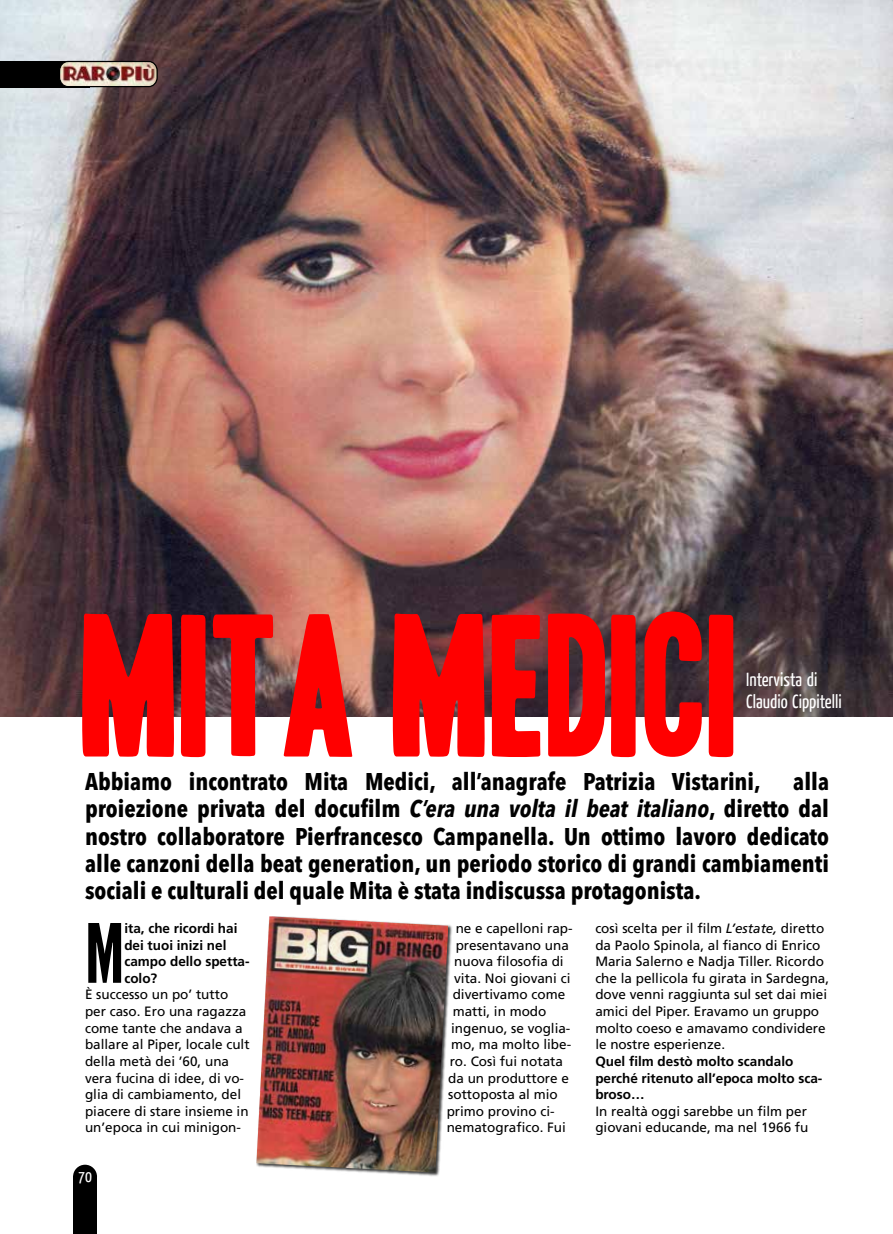
<style>
.page{position:relative;width:893px;height:1234px;background:#fff}
.page>*{position:absolute;margin:0;border:0;box-sizing:border-box;transform-origin:0 0}
.t1{font:174.15px "Headline One HPLHS";color:#f00}
.t2{font:81.3px "League Gothic";color:#000}
.t3{font:700 condensed 24px/27px "Avenir Next LT Pro";color:#000;text-align:justify}
.t4{font:18.9px/22.8px "Yanone Kaffeesatz";color:#fff}
.t5{font:16.5px "Yanone Kaffeesatz";color:#fff}
.t6{font:13.5px/16.6px "Frutiger LT Std";color:#000}
.t7{font:700 13.5px/16.6px "Frutiger LT Std";color:#000}
.s1{font-style:italic}
</style>
<div class="page">
<img style="left:0;top:0;width:893px;height:716px">
<div style="left:256px;top:915px;width:196px;height:260px;background:#000;opacity:.75"></div>
<img style="left:256px;top:916px;width:192px;height:256px">
<div style="left:73px;top:1164px;width:24px;height:24px;background:#000;border-radius:50%"></div>
<div style="left:73px;top:1176px;width:24px;height:57px;background:#000"></div>
<div style="left:0;top:61px;width:90px;height:26px;background:#000"></div>
<img style="left:61px;top:61px;width:96px;height:26px">
<div style="left:59px;top:61px;width:99px;height:26px;border:1px solid #000;border-radius:9px"></div>
<h1 class="t1" style="left:81px;top:602px;width:662px">MITA MEDICI</h1>
<h3 class="t3" style="left:85px;top:768px;width:677px">Abbiamo incontrato Mita Medici, all’anagrafe Patrizia Vistarini,</h3>
<h3 class="t4" style="left:746px;top:667px;width:97px">Intervista di<br>Claudio Cippitelli</h3>
<p class="t3" style="left:85px;top:768px;width:746px;text-indent:708px">alla proiezione privata del docufilm <span class="s1">C’era una volta il beat italiano</span>, diretto dal nostro collaboratore Pierfrancesco Campanella. Un ottimo lavoro dedicato alle canzoni della beat generation, un periodo storico di grandi cambiamenti sociali e culturali del quale Mita è stata indiscussa protagonista.</p>
<h2 class="t2" style="left:85px;top:905px;width:41px">M</h2>
<p class="t7" style="left:124px;top:921px;width:127px">ita, che ricordi hai dei tuoi inizi nel campo dello spetta&shy;colo?</p>
<p class="t6" style="left:85px;top:987px;width:166px">È successo un po’ tutto per caso. Ero una ragazza come tante che andava a ballare al Piper, locale cult della metà dei ’60, una vera fucina di idee, di vo&shy;glia di cambiamento, del piacere di stare insieme in un’epoca in cui minigon-</p>
<p class="t5" style="left:78px;top:1165px;width:15px">70</p>
<p class="t6" style="left:456px;top:921px;width:118px">ne e capelloni rap-</p>
<p class="t6" style="left:456px;top:937px;width:115px">presentavano una</p>
<p class="t6" style="left:454px;top:954px;width:111px">nuova filosofia di</p>
<p class="t6" style="left:454px;top:970px;width:118px">vita. Noi giovani ci</p>
<p class="t6" style="left:453px;top:987px;width:114px">divertivamo come</p>
<p class="t6" style="left:453px;top:1004px;width:95px">matti, in modo</p>
<p class="t6" style="left:451px;top:1020px;width:121px">ingenuo, se voglia-</p>
<p class="t6" style="left:451px;top:1037px;width:122px">mo, ma molto libe-</p>
<p class="t6" style="left:450px;top:1053px;width:115px">ro. Così fui notata</p>
<p class="t6" style="left:448px;top:1070px;width:122px">da un produttore e</p>
<p class="t6" style="left:448px;top:1087px;width:111px">sottoposta al mio</p>
<p class="t6" style="left:447px;top:1103px;width:109px">primo provino ci-</p>
<p class="t6" style="left:447px;top:1120px;width:121px">nematografico. Fui</p>
<p class="t6" style="left:595px;top:921px;width:235px">così scelta per il film <span class="s1">L’estate,</span> diretto da Paolo Spinola, al fianco di Enrico Maria Salerno e Nadja Tiller. Ricordo che la pellicola fu girata in Sardegna, dove venni raggiunta sul set dai miei amici del Piper. Eravamo un gruppo molto coeso e amavamo condividere le nostre esperienze.</p>
<p class="t7" style="left:595px;top:1053px;width:229px">Quel film destò molto scandalo perché ritenuto all’epoca molto sca&shy;broso…</p>
<p class="t6" style="left:595px;top:1103px;width:215px">In realtà oggi sarebbe un film per giovani educande, ma nel 1966 fu</p>
</div>
